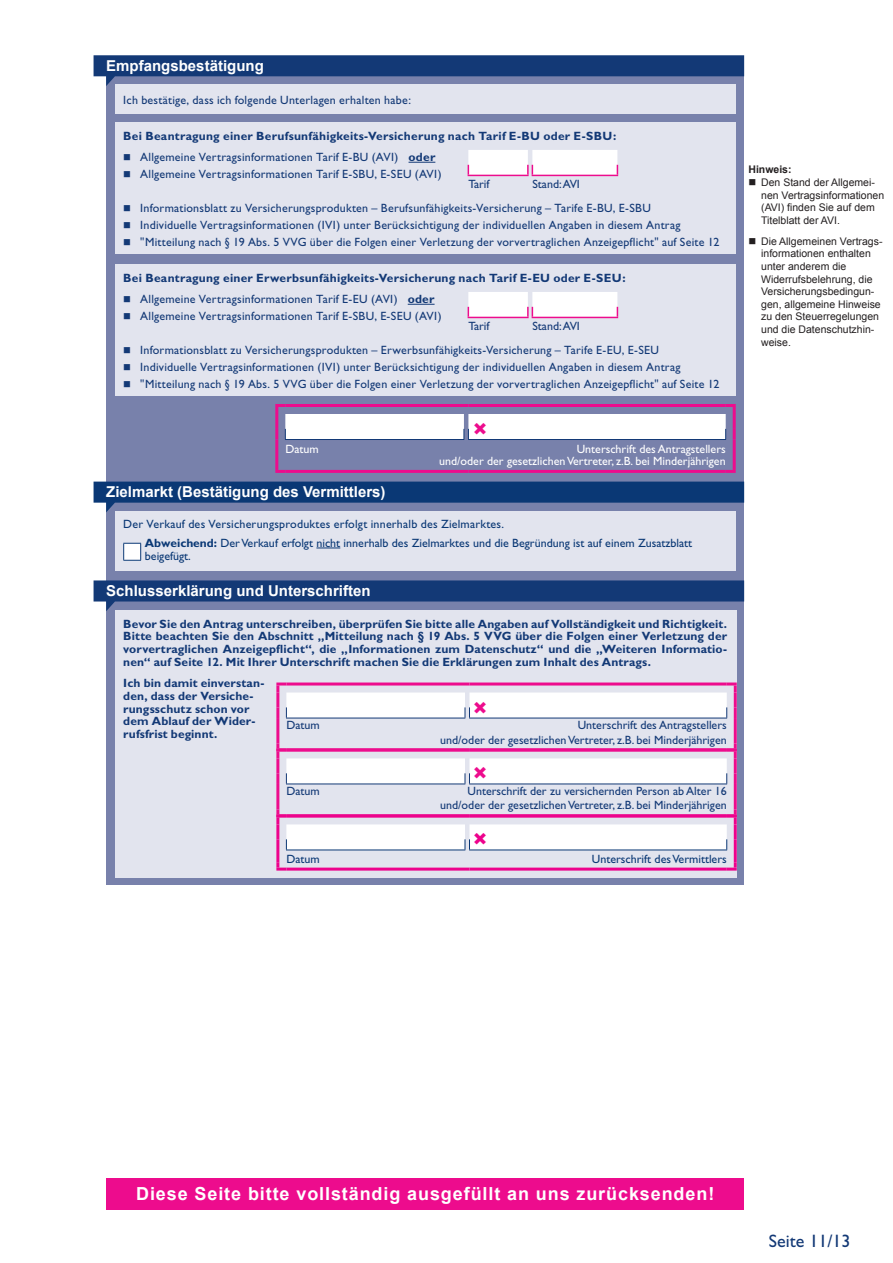
<style>
.page{position:relative;width:893px;height:1263px;background:#fff}
.page>*{position:absolute;margin:0;border:0;box-sizing:border-box;transform-origin:0 0}
.t1{font:700 18px "Arial";letter-spacing:.05em;color:#fff}
.t2{font:18px "Gill Sans";color:#133976}
.t3{font:700 15px "Arial";color:#fff}
.t4{font:12px/14.4px "Gill Sans";letter-spacing:.015em;color:#133976;text-align:right}
.t5{font:700 12px/12.8px "Gill Sans";letter-spacing:.015em;color:#133976;text-align:justify}
.t6{font:12px/18.3px "Gill Sans";color:#0a3875}
.t7{font:12px/12px "Gill Sans";color:#fff;text-align:right}
.t8{font:10.5px/12.6px "Arial";color:#231f20}
.t9{font:700 10.5px "Arial";color:#231f20}
.s1{font-weight:700}
</style>
<div class="page">
<div style="left:106px;top:74px;width:638px;height:810px;background:#7881ab"></div>
<div style="left:115px;top:610px;width:622px;height:267px;background:#e2e4ee"></div>
<svg style="left:94px;top:580px;width:650px;height:31px"></svg>
<hr style="left:276px;top:718px;width:3px;height:25px;background:#ed0c8d">
<hr style="left:734px;top:718px;width:3px;height:25px;background:#ed0c8d">
<hr style="left:286px;top:718px;width:179px;height:1px;background:#133976">
<hr style="left:469px;top:718px;width:258px;height:1px;background:#133976">
<hr style="left:276px;top:784px;width:3px;height:25px;background:#ed0c8d">
<hr style="left:734px;top:784px;width:3px;height:25px;background:#ed0c8d">
<div style="left:106px;top:1178px;width:638px;height:32px;background:#ed0c8d"></div>
<div style="left:115px;top:122px;width:620px;height:132px;background:#e2e4ee"></div>
<div style="left:115px;top:84px;width:620px;height:30px;background:#e2e4ee"></div>
<svg style="left:409px;top:162px;width:26px;height:1px"></svg>
<div style="left:115px;top:264px;width:620px;height:132px;background:#e2e4ee"></div>
<svg style="left:408px;top:304px;width:27px;height:1px"></svg>
<hr style="left:275px;top:439px;width:3px;height:26px;background:#ed0c8d">
<hr style="left:733px;top:439px;width:3px;height:26px;background:#ed0c8d">
<svg style="left:275px;top:465px;width:10px;height:8px"></svg>
<hr style="left:285px;top:470px;width:179px;height:3px;background:#ed0c8d">
<svg style="left:464px;top:470px;width:4px;height:3px"></svg>
<hr style="left:468px;top:470px;width:258px;height:3px;background:#ed0c8d">
<svg style="left:726px;top:465px;width:10px;height:8px"></svg>
<hr style="left:285px;top:439px;width:179px;height:1px;background:#133976">
<hr style="left:468px;top:439px;width:258px;height:1px;background:#133976">
<hr style="left:532px;top:175px;width:86px;height:1px;background:#ed0c8d">
<svg style="left:468px;top:150px;width:150px;height:25px;background:#fdf7fb"></svg>
<hr style="left:468px;top:175px;width:61px;height:1px;background:#ed0c8d">
<hr style="left:532px;top:317px;width:86px;height:1px;background:#ed0c8d">
<svg style="left:468px;top:292px;width:150px;height:25px;background:#fdf7fb"></svg>
<hr style="left:468px;top:317px;width:61px;height:1px;background:#ed0c8d">
<svg style="left:94px;top:55px;width:650px;height:31px"></svg>
<svg style="left:94px;top:482px;width:650px;height:30px"></svg>
<div style="left:115px;top:511px;width:621px;height:60px;background:#e2e4ee"></div>
<svg style="left:123px;top:543px;width:18px;height:18px"></svg>
<svg style="left:316px;top:548px;width:24px;height:1px"></svg>
<svg style="left:276px;top:682px;width:461px;height:36px"></svg>
<svg style="left:276px;top:743px;width:461px;height:41px"></svg>
<svg style="left:275px;top:404px;width:461px;height:35px"></svg>
<svg style="left:276px;top:809px;width:461px;height:61px"></svg>
<p class="t3" style="left:106px;top:56px;width:159px">Empfangsbestätigung</p>
<p class="t4" style="left:123px;top:92px;width:289px">Ich bestätige, dass ich folgende Unterlagen erhalten habe:</p>
<p class="t5" style="left:123px;top:129px;width:495px">Bei Beantragung einer Berufsunfähigkeits-Versicherung nach Tarif E-BU oder E-SBU:</p>
<p class="t4" style="left:123px;top:150px;width:314px">■ Allgemeine Vertragsinformationen Tarif E-BU (AVI) <span class="s1">oder</span></p>
<p class="t4" style="left:123px;top:167px;width:320px">■ Allgemeine Vertragsinformationen Tarif E-SBU, E-SEU (AVI)</p>
<p class="t4" style="left:123px;top:201px;width:529px">■ Informationsblatt zu Versicherungsprodukten – Berufsunfähigkeits-Versicherung – Tarife E-BU, E-SBU</p>
<p class="t4" style="left:123px;top:218px;width:559px">■ Individuelle Vertragsinformationen (IVI) unter Berücksichtigung der individuellen Angaben in diesem Antrag</p>
<p class="t4" style="left:123px;top:235px;width:597px">■ "Mitteilung nach § 19 Abs. 5 VVG über die Folgen einer Verletzung der vorvertraglichen Anzeigepflicht" auf Seite 12</p>
<p class="t4" style="left:468px;top:177px;width:23px">Tarif</p>
<p class="t4" style="left:532px;top:177px;width:49px">Stand: AVI</p>
<p class="t5" style="left:123px;top:271px;width:504px">Bei Beantragung einer Erwerbsunfähigkeits-Versicherung nach Tarif E-EU oder E-SEU:</p>
<p class="t4" style="left:123px;top:292px;width:313px">■ Allgemeine Vertragsinformationen Tarif E-EU (AVI) <span class="s1">oder</span></p>
<p class="t4" style="left:123px;top:309px;width:320px">■ Allgemeine Vertragsinformationen Tarif E-SBU, E-SEU (AVI)</p>
<p class="t4" style="left:123px;top:343px;width:537px">■ Informationsblatt zu Versicherungsprodukten – Erwerbsunfähigkeits-Versicherung – Tarife E-EU, E-SEU</p>
<p class="t4" style="left:123px;top:360px;width:559px">■ Individuelle Vertragsinformationen (IVI) unter Berücksichtigung der individuellen Angaben in diesem Antrag</p>
<p class="t4" style="left:123px;top:377px;width:597px">■ "Mitteilung nach § 19 Abs. 5 VVG über die Folgen einer Verletzung der vorvertraglichen Anzeigepflicht" auf Seite 12</p>
<p class="t4" style="left:468px;top:319px;width:23px">Tarif</p>
<p class="t4" style="left:532px;top:319px;width:49px">Stand: AVI</p>
<p class="t7" style="left:285px;top:443px;width:35px">Datum</p>
<p class="t7" style="left:439px;top:443px;width:288px">Unterschrift des Antragstellers<br>und/oder der gesetzlichen Vertreter, z.B. bei Minderjährigen</p>
<p class="t3" style="left:106px;top:482px;width:281px">Zielmarkt (Bestätigung des Vermittlers)</p>
<p class="t6" style="left:145px;top:515px;width:549px;text-indent:-22px">Der Verkauf des Versicherungsproduktes erfolgt innerhalb des Zielmarktes.<br><span class="s1">Abweichend:</span> Der Verkauf erfolgt nicht innerhalb des Zielmarktes und die Begründung ist auf einem Zusatzblatt</p>
<p class="t6" style="left:145px;top:547px;width:47px">beigefügt.</p>
<p class="t3" style="left:106px;top:581px;width:266px">Schlusserklärung und Unterschriften</p>
<p class="t5" style="left:123px;top:617px;width:605px">Bevor Sie den Antrag unterschreiben, überprüfen Sie bitte alle Angaben auf Vollständigkeit und Richtigkeit.<br>Bitte beachten Sie den Abschnitt „Mitteilung nach § 19 Abs. 5 VVG über die Folgen einer Verletzung der vorvertraglichen Anzeigepflicht“, die „Informationen zum Datenschutz“ und die „Weiteren Informatio&shy;nen“ auf Seite 12. Mit Ihrer Unterschrift machen Sie die Erklärungen zum Inhalt des Antrags.</p>
<p class="t5" style="left:123px;top:677px;width:143px;text-align:left">Ich bin damit einverstan&shy;den, dass der Versiche&shy;rungsschutz schon vor dem Ablauf der Wider&shy;rufsfrist beginnt.</p>
<p class="t4" style="left:286px;top:718px;width:35px">Datum</p>
<p class="t4" style="left:440px;top:718px;width:288px">Unterschrift des Antragstellers<br>und/oder der gesetzlichen Vertreter, z.B. bei Minderjährigen</p>
<p class="t4" style="left:286px;top:784px;width:35px">Datum</p>
<p class="t4" style="left:440px;top:784px;width:288px">Unterschrift der zu versichernden Person ab Alter 16 und/oder der gesetzlichen Vertreter, z.B. bei Minderjährigen</p>
<p class="t6" style="left:286px;top:850px;width:35px">Datum</p>
<p class="t6" style="left:592px;top:850px;width:136px">Unterschrift des Vermittlers</p>
<p class="t9" style="left:748px;top:163px;width:45px">Hinweis:</p>
<p class="t8" style="left:761px;top:176px;width:125px;text-indent:-13px">■ Den Stand der Allgemei&shy;nen Vertragsinformationen (AVI) finden Sie auf dem<br>Titelblatt der AVI.</p>
<p class="t8" style="left:761px;top:235px;width:123px;text-indent:-13px">■ Die Allgemeinen Vertrags&shy;informationen enthalten unter anderem die<br>Widerrufsbelehrung, die<br>Versicherungsbedingun&shy;gen, allgemeine Hinweise zu den Steuerregelungen und die Datenschutzhin&shy;weise.</p>
<h1 class="t1" style="left:136px;top:1182px;width:580px">Diese Seite bitte vollständig ausgefüllt an uns zurücksenden!</h1>
<h1 class="t2" style="left:769px;top:1230px;width:83px">Seite 11/13</h1>
</div>
